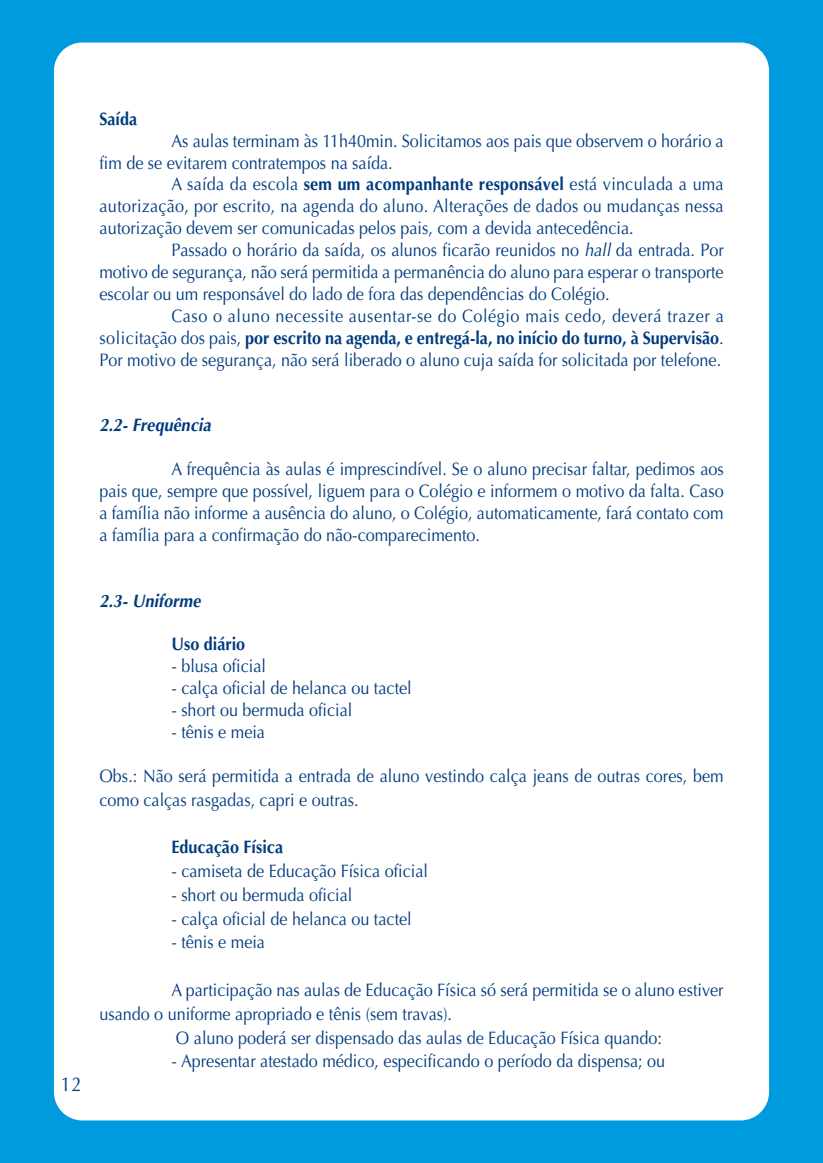
<style>
.page{position:relative;width:823px;height:1163px;background:#fff}
.page>*{position:absolute;margin:0;border:0;box-sizing:border-box;transform-origin:0 0}
.t1{font:20px "Optima";color:#013b7f;scale:.9 1}
.t2{font:18px/21.8px "Optima";color:#013b7f;text-align:justify;scale:.9 1}
.t3{font:700 18px "Optima";color:#013b7f;scale:.9 1}
.t4{font:italic 700 18px "Optima";letter-spacing:.005em;color:#013b7f;scale:.9 1}
.s1{font-weight:700}
.s2{font-style:italic}
</style>
<div class="page">
<div style="left:0;top:0;width:822px;height:1162px;background:#009bde"></div>
<div style="left:54px;top:43px;width:714px;height:1077px;background:#fff;border-radius:28px"></div>
<p class="t1" style="left:61px;top:1075px;width:25px">12</p>
<p class="t3" style="left:99px;top:111px;width:43px">Saída</p>
<p class="t2" style="left:99px;top:131px;width:694px;text-indent:72px">As aulas terminam às 11h40min. Solicitamos aos pais que observem o horário a fim de se evitarem contratempos na saída.</p>
<p class="t2" style="left:99px;top:175px;width:694px;text-indent:72px">A saída da escola <span class="s1">sem um acompanhante responsável</span> está vinculada a uma autorização, por escrito, na agenda do aluno. Alterações de dados ou mudanças nessa autorização devem ser comunicadas pelos pais, com a devida antecedência.</p>
<p class="t2" style="left:99px;top:241px;width:694px;text-indent:72px">Passado o horário da saída, os alunos ficarão reunidos no <span class="s2">hall</span> da entrada. Por motivo de segurança, não será permitida a permanência do aluno para esperar o transporte escolar ou um responsável do lado de fora das dependências do Colégio.</p>
<p class="t2" style="left:99px;top:306px;width:694px;text-indent:72px">Caso o aluno necessite ausentar-se do Colégio mais cedo, deverá trazer a solicitação dos pais, <span class="s1">por escrito na agenda, e entregá-la, no início do turno, à Supervisão</span>.<br>Por motivo de segurança, não será liberado o aluno cuja saída for solicitada por telefone.</p>
<p class="t4" style="left:99px;top:418px;width:125px">2.2- Frequência</p>
<p class="t2" style="left:99px;top:460px;width:694px;text-indent:72px">A frequência às aulas é imprescindível. Se o aluno precisar faltar, pedimos aos pais que, sempre que possível, liguem para o Colégio e informem o motivo da falta. Caso a família não informe a ausência do aluno, o Colégio, automaticamente, fará contato com a família para a confirmação do não-comparecimento.</p>
<p class="t4" style="left:99px;top:593px;width:114px">2.3- Uniforme</p>
<p class="t3" style="left:171px;top:636px;width:83px">Uso diário</p>
<p class="t2" style="left:171px;top:657px;width:106px">- blusa oficial</p>
<p class="t2" style="left:171px;top:678px;width:268px">- calça oficial de helanca ou tactel</p>
<p class="t2" style="left:171px;top:700px;width:202px">- short ou bermuda oficial</p>
<p class="t2" style="left:171px;top:722px;width:105px">- tênis e meia</p>
<p class="t2" style="left:99px;top:765px;width:694px;line-height:23.8px">Obs.: Não será permitida a entrada de aluno vestindo calça jeans de outras cores, bem como calças rasgadas, capri e outras.</p>
<p class="t3" style="left:171px;top:839px;width:125px">Educação Física</p>
<p class="t2" style="left:171px;top:861px;width:286px">- camiseta de Educação Física oficial</p>
<p class="t2" style="left:171px;top:885px;width:202px">- short ou bermuda oficial</p>
<p class="t2" style="left:171px;top:909px;width:268px">- calça oficial de helanca ou tactel</p>
<p class="t2" style="left:171px;top:933px;width:105px">- tênis e meia</p>
<p class="t2" style="left:171px;top:980px;width:614px">A participação nas aulas de Educação Física só será permitida se o aluno estiver</p>
<p class="t2" style="left:99px;top:1004px;width:393px">usando o uniforme apropriado e tênis (sem travas).</p>
<p class="t2" style="left:176px;top:1028px;width:541px">O aluno poderá ser dispensado das aulas de Educação Física quando:</p>
<p class="t2" style="left:171px;top:1051px;width:550px">- Apresentar atestado médico, especificando o período da dispensa; ou</p>
</div>
